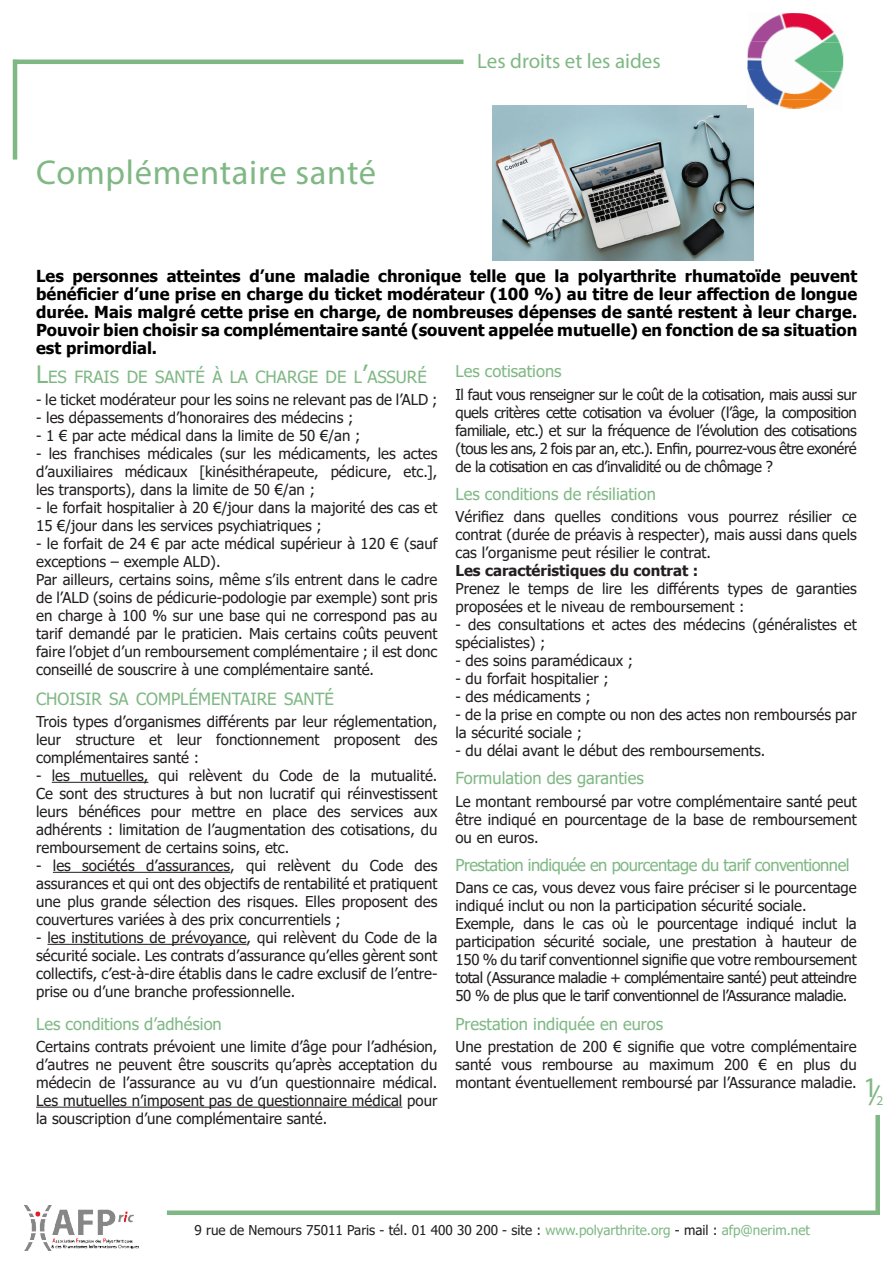
<style>
.page{position:relative;width:893px;height:1263px;background:#fff}
.page>*{position:absolute;margin:0;border:0;box-sizing:border-box;transform-origin:0 0}
.t1{font:34.5px "Myriad Pro";letter-spacing:.02em;color:#7fb884}
.t2{font:28.5px "Myriad Pro";color:#7fb884}
.t3{font:21px "Myriad Pro";color:#7fb884}
.titre{font:16.8px "Tahoma";color:#7fb884}
.t4{font:700 16.5px/18px "Tahoma";color:#000001;text-align:justify}
.intertitre{font:16.5px "Tahoma";color:#7fb884}
.intertitre-2{font:16.5px "Tahoma";letter-spacing:-.03em;color:#7fb884}
.intertitre-3{font:16.2px "Tahoma";color:#7fb884}
.Style_de_paragraphe{font:15px/18px "Tahoma";color:#231f20;text-align:justify}
.Style_de_paragraphe-2{font:700 15px "Tahoma";color:#231f20}
.t5{font:13.5px "Tahoma";color:#231f20}
.t6{font:13.5px "Myriad Pro";color:#7fb884}
.s1{font-size:24px}
.s2{color:#7fb884}
</style>
<div class="page">
<hr style="left:13px;top:60px;width:450px;height:4px;background:#7fb884">
<hr style="left:13px;top:60px;width:4px;height:100px;background:#7fb884">
<hr style="left:52px;top:782px;width:96px;height:1px;background:#231f20">
<hr style="left:53px;top:872px;width:177px;height:1px;background:#231f20">
<hr style="left:48px;top:944px;width:199px;height:1px;background:#231f20">
<hr style="left:36px;top:1107px;width:366px;height:1px;background:#231f20">
<div style="left:167px;top:1210px;width:713px;height:5px;background:#7fb884"></div>
<div style="left:875px;top:1115px;width:5px;height:100px;background:#7fb884"></div>
<img style="left:24px;top:1205px;width:114px;height:45px">
<img style="left:492px;top:105px;width:261px;height:156px">
<img style="left:751px;top:13px;width:89px;height:28px">
<img style="left:747px;top:41px;width:96px;height:69px">
<p class="t3" style="left:477px;top:48px;width:185px">Les droits et les aides</p>
<p class="t1" style="left:36px;top:151px;width:342px">Complémentaire santé</p>
<p class="t4" style="left:36px;top:267px;width:823px">Les personnes atteintes d’une maladie chronique telle que la polyarthrite rhumatoïde peuvent bénéficier d’une prise en charge du ticket modérateur (100 %) au titre de leur affection de longue durée. Mais malgré cette prise en charge, de nombreuses dépenses de santé restent à leur charge.<br>Pouvoir bien choisir sa complémentaire santé (souvent appelée mutuelle) en fonction de sa situation est primordial.</p>
<p class="titre" style="left:36px;top:366px;width:392px"><span class="s1">L</span>ES FRAIS DE SANTÉ À LA CHARGE DE L<span class="s1">’</span>ASSURÉ</p>
<p class="Style_de_paragraphe" style="left:36px;top:392px;width:403px">- le ticket modérateur pour les soins ne relevant pas de l’ALD ;</p>
<p class="Style_de_paragraphe" style="left:36px;top:410px;width:319px">- les dépassements d’honoraires des médecins ;</p>
<p class="Style_de_paragraphe" style="left:36px;top:428px;width:326px">- 1 € par acte médical dans la limite de 50 €/an ;</p>
<p class="Style_de_paragraphe" style="left:36px;top:446px;width:403px">- les franchises médicales (sur les médicaments, les actes d’auxiliaires médicaux [kinésithérapeute, pédicure, etc.], les transports), dans la limite de 50 €/an ;</p>
<p class="Style_de_paragraphe" style="left:36px;top:500px;width:403px">- le forfait hospitalier à 20 €/jour dans la majorité des cas et<br>15 €/jour dans les services psychiatriques ;</p>
<p class="Style_de_paragraphe" style="left:36px;top:536px;width:403px">- le forfait de 24 € par acte médical supérieur à 120 € (sauf exceptions – exemple ALD).</p>
<p class="Style_de_paragraphe" style="left:36px;top:572px;width:403px">Par ailleurs, certains soins, même s’ils entrent dans le cadre de l’ALD (soins de pédicurie-podologie par exemple) sont pris en charge à 100 % sur une base qui ne correspond pas au tarif demandé par le praticien. Mais certains coûts peuvent faire l’objet d’un remboursement complémentaire ; il est donc conseillé de souscrire à une complémentaire santé.</p>
<p class="titre" style="left:36px;top:687px;width:299px">CHOISIR SA COMPLÉMENTAIRE SANTÉ</p>
<p class="Style_de_paragraphe" style="left:36px;top:713px;width:403px">Trois types d’organismes différents par leur réglementation, leur structure et leur fonctionnement proposent des complémentaires santé :</p>
<p class="Style_de_paragraphe" style="left:36px;top:767px;width:403px">- les mutuelles, qui relèvent du Code de la mutualité.<br>Ce sont des structures à but non lucratif qui réinvestissent leurs bénéfices pour mettre en place des services aux adhérents : limitation de l’augmentation des cotisations, du remboursement de certains soins, etc.</p>
<p class="Style_de_paragraphe" style="left:36px;top:857px;width:403px">- les sociétés d’assurances, qui relèvent du Code des assurances et qui ont des objectifs de rentabilité et pratiquent une plus grande sélection des risques. Elles proposent des couvertures variées à des prix concurrentiels ;</p>
<p class="Style_de_paragraphe" style="left:36px;top:929px;width:403px">- les institutions de prévoyance, qui relèvent du Code de la sécurité sociale. Les contrats d’assurance qu’elles gèrent sont collectifs, c’est-à-dire établis dans le cadre exclusif de l’entre&shy;prise ou d’une branche professionnelle.</p>
<p class="intertitre" style="left:36px;top:1012px;width:187px">Les conditions d’adhésion</p>
<p class="Style_de_paragraphe" style="left:36px;top:1038px;width:403px">Certains contrats prévoient une limite d’âge pour l’adhésion, d’autres ne peuvent être souscrits qu’après acceptation du médecin de l’assurance au vu d’un questionnaire médical.<br>Les mutuelles n’imposent pas de questionnaire médical pour la souscription d’une complémentaire santé.</p>
<p class="intertitre-3" style="left:455px;top:360px;width:108px">Les cotisations</p>
<p class="Style_de_paragraphe" style="left:455px;top:386px;width:403px">Il faut vous renseigner sur le coût de la cotisation, mais aussi sur quels critères cette cotisation va évoluer (l’âge, la composition familiale, etc.) et sur la fréquence de l’évolution des cotisations (tous les ans, 2 fois par an, etc.). Enfin, pourrez-vous être exonéré de la cotisation en cas d’invalidité ou de chômage ?</p>
<p class="intertitre" style="left:455px;top:483px;width:202px">Les conditions de résiliation</p>
<p class="Style_de_paragraphe" style="left:455px;top:508px;width:403px">Vérifiez dans quelles conditions vous pourrez résilier ce contrat (durée de préavis à respecter), mais aussi dans quels cas l’organisme peut résilier le contrat.</p>
<p class="Style_de_paragraphe-2" style="left:455px;top:560px;width:244px">Les caractéristiques du contrat :</p>
<p class="Style_de_paragraphe" style="left:455px;top:580px;width:403px">Prenez le temps de lire les différents types de garanties proposées et le niveau de remboursement :</p>
<p class="Style_de_paragraphe" style="left:455px;top:616px;width:403px">- des consultations et actes des médecins (généralistes et spécialistes) ;</p>
<p class="Style_de_paragraphe" style="left:455px;top:652px;width:179px">- des soins paramédicaux ;</p>
<p class="Style_de_paragraphe" style="left:455px;top:670px;width:155px">- du forfait hospitalier ;</p>
<p class="Style_de_paragraphe" style="left:455px;top:688px;width:137px">- des médicaments ;</p>
<p class="Style_de_paragraphe" style="left:455px;top:706px;width:403px">- de la prise en compte ou non des actes non remboursés par la sécurité sociale ;</p>
<p class="Style_de_paragraphe" style="left:455px;top:742px;width:311px">- du délai avant le début des remboursements.</p>
<p class="intertitre" style="left:455px;top:767px;width:190px">Formulation des garanties</p>
<p class="Style_de_paragraphe" style="left:455px;top:793px;width:403px">Le montant remboursé par votre complémentaire santé peut être indiqué en pourcentage de la base de remboursement ou en euros.</p>
<p class="intertitre-2" style="left:455px;top:854px;width:396px">Prestation indiquée en pourcentage du tarif conventionnel</p>
<p class="Style_de_paragraphe" style="left:455px;top:880px;width:403px">Dans ce cas, vous devez vous faire préciser si le pourcentage indiqué inclut ou non la participation sécurité sociale.</p>
<p class="Style_de_paragraphe" style="left:455px;top:916px;width:403px">Exemple, dans le cas où le pourcentage indiqué inclut la participation sécurité sociale, une prestation à hauteur de 150 % du tarif conventionnel signifie que votre remboursement total (Assurance maladie + complémentaire santé) peut atteindre 50 % de plus que le tarif conventionnel de l’Assurance maladie.</p>
<p class="intertitre" style="left:455px;top:1012px;width:209px">Prestation indiquée en euros</p>
<p class="Style_de_paragraphe" style="left:455px;top:1038px;width:403px">Une prestation de 200 € signifie que votre complémentaire santé vous rembourse au maximum 200 € en plus du montant éventuellement remboursé par l’Assurance maladie.</p>
<p class="t2" style="left:863px;top:1070px;width:16px">1</p>
<p class="t6" style="left:876px;top:1092px;width:8px">2</p>
<p class="t5" style="left:195px;top:1221px;width:617px">9 rue de Nemours 75011 Paris - tél. 01 400 30 200 - site : <span class="s2">www.polyarthrite.org</span> - mail : <span class="s2">afp@nerim.net</span></p>
</div>
